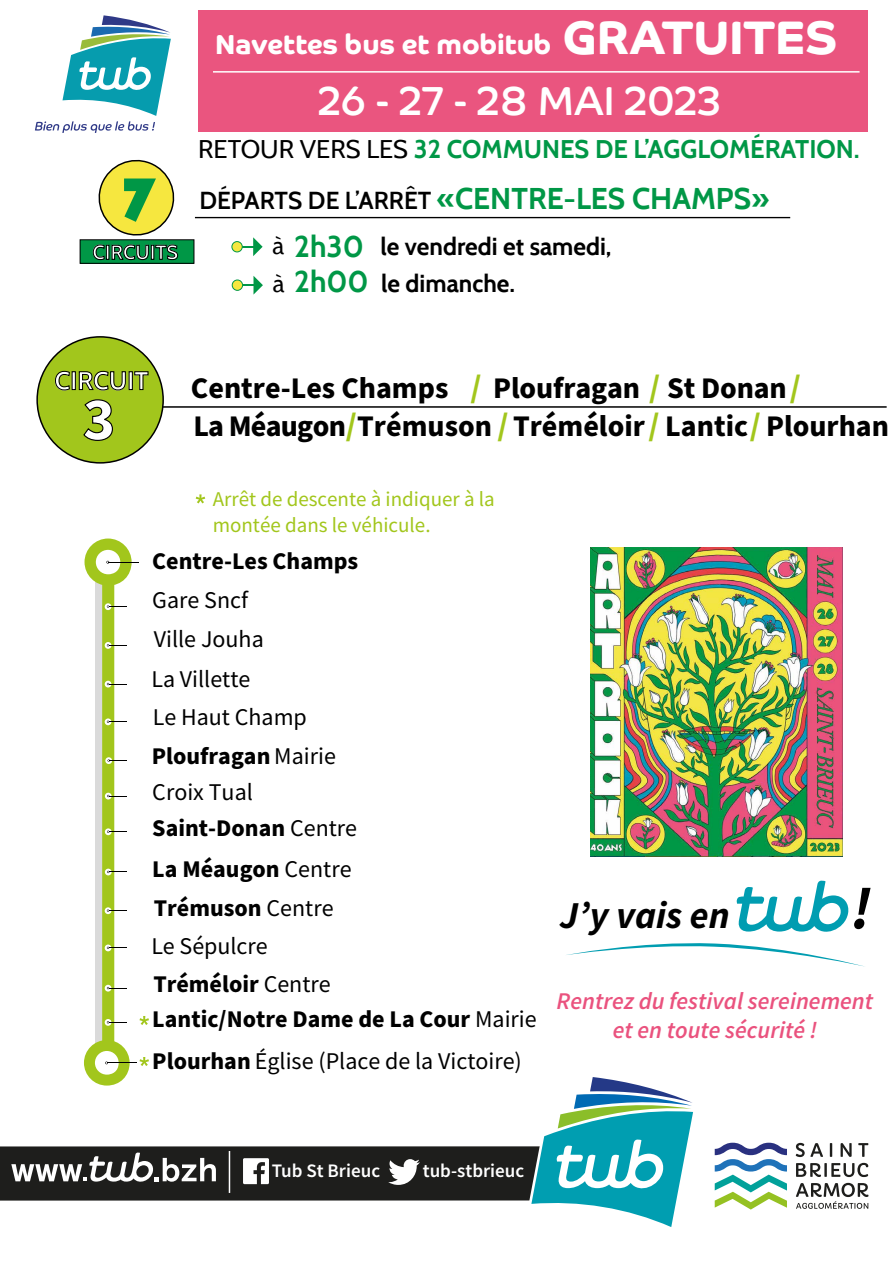
<style>
.page{position:relative;width:893px;height:1263px;background:#fff}
.page>*{position:absolute;margin:0;border:0;box-sizing:border-box;transform-origin:0 0}
.t1{font:700 61.5px "Source Sans Pro";color:#fff}
.t2{font:italic 700 60.6px "Source Sans Pro";color:#000}
.t3{font:40.65px "Co Headline";color:#fff}
.t4{font:italic 700 37.95px "Source Sans Pro";color:#000}
.t5{font:700 33px "Source Sans Pro";color:#a2c61c}
.t6{font:700 30px/37.5px "Source Sans Pro";color:#000}
.t7{font:700 29.85px "Cabin";color:#009746}
.t8{font:700 27.6px "Co Headline";color:#fff}
.t9{font:700 25.5px "Cabin";color:#009746}
.t10{font:700 25.5px "Cabin";color:#fff}
.t11{font:700 24.45px/36.3px "Cabin";color:#000}
.t12{font:24.45px "Cabin";color:#000}
.t13{font:700 24px/38.8px "Source Sans Pro";color:#000}
.t14{font:24px/39.3px "Source Sans Pro";color:#000}
.t15{font:italic 600 24px/28.8px "Source Sans Pro";color:#ea527e;text-align:center}
.t16{font:21px/25.2px "Source Sans Pro";color:#a2c61c}
.t17{font:700 20.1px "Cabin";color:#fff}
.t18{font:600 19.05px "Source Sans Pro";color:#fff}
.s1{font-size:47.1px}
.s2{font-weight:400;color:#000}
.s3{font-weight:600;font-size:24.45px;color:#000}
.s4{font-size:33px;color:#a2c61c}
.s5{font-weight:400}
.s6{font-weight:700}
</style>
<div class="page">
<svg style="left:566px;top:880px;width:299px;height:87px"></svg>
<svg style="left:796px;top:1143px;width:27px;height:14px"></svg>
<svg style="left:830px;top:1143px;width:2px;height:14px"></svg>
<svg style="left:840px;top:1143px;width:12px;height:14px"></svg>
<svg style="left:858px;top:1143px;width:10px;height:14px"></svg>
<svg style="left:796px;top:1183px;width:72px;height:26px"></svg>
<svg style="left:796px;top:1163px;width:72px;height:14px"></svg>
<svg style="left:715px;top:1143px;width:72px;height:66px"></svg>
<div style="left:0;top:1146px;width:560px;height:54px;background:#1e1e1c"></div>
<svg style="left:11px;top:1152px;width:205px;height:30px"></svg>
<svg style="left:528px;top:1077px;width:165px;height:150px"></svg>
<svg style="left:388px;top:1159px;width:32px;height:26px"></svg>
<svg style="left:243px;top:1158px;width:26px;height:26px"></svg>
<hr style="left:229px;top:1151px;width:1px;height:42px;background:#fff">
<svg style="left:35px;top:15px;width:136px;height:118px"></svg>
<img style="left:591px;top:547px;width:251px;height:309px">
<div style="left:198px;top:10px;width:669px;height:122px;background:#ea557f"></div>
<svg style="left:237px;top:237px;width:26px;height:19px"></svg>
<div style="left:232px;top:242px;width:10px;height:10px;background:#f6e73f;border-radius:50%"></div>
<div style="left:232px;top:241px;width:11px;height:11px;border:1px solid #009746;border-radius:50%"></div>
<svg style="left:237px;top:276px;width:26px;height:19px"></svg>
<div style="left:232px;top:280px;width:11px;height:10px;background:#f6e73f;border-radius:50%"></div>
<div style="left:232px;top:280px;width:11px;height:11px;border:1px solid #009746;border-radius:50%"></div>
<hr style="left:195px;top:217px;width:595px;height:1px;background:#000">
<div style="left:80px;top:240px;width:114px;height:23px;background:#009746"></div>
<div style="left:80px;top:239px;width:114px;height:25px;border:1px solid #000"></div>
<svg style="left:93px;top:159px;width:85px;height:101px"></svg>
<hr style="left:213px;top:71px;width:646px;height:2px;background:#fff">
<div style="left:95px;top:562px;width:17px;height:508px;background:#dadada"></div>
<div style="left:102px;top:582px;width:12px;height:496px;background:#a2c61c"></div>
<div style="left:105px;top:603px;width:6px;height:7px;background:#fff;border-radius:50%"></div>
<svg style="left:107px;top:605px;width:19px;height:3px"></svg>
<svg style="left:105px;top:793px;width:7px;height:6px"></svg>
<svg style="left:107px;top:795px;width:20px;height:2px"></svg>
<svg style="left:105px;top:642px;width:6px;height:7px"></svg>
<svg style="left:107px;top:644px;width:19px;height:2px"></svg>
<svg style="left:105px;top:681px;width:21px;height:6px"></svg>
<div style="left:105px;top:757px;width:7px;height:7px;background:#fff;border-radius:50%"></div>
<svg style="left:107px;top:759px;width:20px;height:3px"></svg>
<svg style="left:105px;top:828px;width:7px;height:7px"></svg>
<svg style="left:107px;top:830px;width:20px;height:3px"></svg>
<svg style="left:105px;top:869px;width:7px;height:6px"></svg>
<svg style="left:107px;top:871px;width:20px;height:2px"></svg>
<div style="left:105px;top:907px;width:6px;height:7px;background:#fff;border-radius:50%"></div>
<svg style="left:107px;top:909px;width:19px;height:3px"></svg>
<svg style="left:105px;top:944px;width:6px;height:7px"></svg>
<svg style="left:107px;top:947px;width:19px;height:2px"></svg>
<svg style="left:85px;top:538px;width:47px;height:48px"></svg>
<hr style="left:109px;top:562px;width:30px;height:1px;background:#000">
<svg style="left:84px;top:1040px;width:46px;height:45px"></svg>
<hr style="left:107px;top:1063px;width:30px;height:1px;background:#000">
<svg style="left:105px;top:985px;width:21px;height:6px"></svg>
<div style="left:105px;top:718px;width:6px;height:7px;background:#fff;border-radius:50%"></div>
<svg style="left:107px;top:720px;width:19px;height:3px"></svg>
<svg style="left:196px;top:494px;width:9px;height:9px"></svg>
<svg style="left:105px;top:1019px;width:6px;height:7px"></svg>
<svg style="left:107px;top:1021px;width:19px;height:2px"></svg>
<svg style="left:139px;top:1016px;width:10px;height:9px"></svg>
<svg style="left:139px;top:1057px;width:10px;height:9px"></svg>
<hr style="left:106px;top:406px;width:781px;height:2px;background:#000">
<div style="left:37px;top:337px;width:126px;height:126px;background:#a2c61c;border-radius:50%"></div>
<svg style="left:83px;top:399px;width:30px;height:42px"></svg>
<svg style="left:55px;top:371px;width:15px;height:20px"></svg>
<div style="left:72px;top:371px;width:4px;height:19px;border:1px solid #000"></div>
<svg style="left:79px;top:371px;width:47px;height:20px"></svg>
<div style="left:129px;top:371px;width:4px;height:19px;border:1px solid #000"></div>
<svg style="left:134px;top:371px;width:15px;height:19px"></svg>
<p class="t8" style="left:215px;top:28px;width:624px">Navettes bus et mobitub <span class="s1">GRATUITES</span></p>
<h3 class="t3" style="left:319px;top:77px;width:404px">26 - 27 - 28 MAI 2023</h3>
<p class="t17" style="left:93px;top:240px;width:87px">CIRCUITS</p>
<p class="t9" style="left:198px;top:133px;width:663px"><span class="s2">RETOUR VERS LES</span> 32 COMMUNES DE L’AGGLOMÉRATION.</p>
<p class="t7" style="left:199px;top:180px;width:571px"><span class="s3">DÉPARTS DE L’ARRÊT</span> «CENTRE-LES CHAMPS»</p>
<p class="t12" style="left:272px;top:230px;width:13px">à</p>
<p class="t11" style="left:381px;top:228px;width:232px">le vendredi et samedi, le dimanche.</p>
<p class="t7" style="left:294px;top:228px;width:71px">2h30</p>
<p class="t7" style="left:294px;top:264px;width:76px">2h00</p>
<p class="t12" style="left:273px;top:269px;width:13px">à</p>
<p class="t10" style="left:55px;top:365px;width:95px">CIRCUIT</p>
<h1 class="t1" style="left:83px;top:377px;width:34px">3</h1>
<p class="t6" style="left:191px;top:370px;width:700px">Centre-Les Champs <span class="s4">/</span> Ploufragan <span class="s4">/</span> St Donan <span class="s4">/<br></span>La Méaugon Trémuson Tréméloir <span class="s4">/</span> Lantic<span class="s4">/</span> Plourhan</p>
<h3 class="t5" style="left:497px;top:403px;width:13px">/</h3>
<h3 class="t5" style="left:346px;top:403px;width:13px">/</h3>
<p class="t16" style="left:213px;top:487px;width:284px">Arrêt de descente à indiquer à la montée dans le véhicule.</p>
<p class="t13" style="left:152px;top:542px;width:207px">Centre-Les Champs</p>
<p class="t14" style="left:152px;top:580px;width:113px">Gare Sncf<br>Ville Jouha</p>
<p class="t14" style="left:151px;top:659px;width:101px">La Villette</p>
<p class="t14" style="left:153px;top:697px;width:156px">Le Haut Champ</p>
<p class="t13" style="left:152px;top:737px;width:186px">Ploufragan <span class="s5">Mairie</span></p>
<p class="t14" style="left:152px;top:772px;width:102px">Croix Tual</p>
<p class="t13" style="left:151px;top:809px;width:207px">Saint-Donan <span class="s5">Centre<br></span>La Méaugon <span class="s5">Centre<br></span>Trémuson <span class="s5">Centre<br>Le Sépulcre<br></span>Tréméloir <span class="s5">Centre</span></p>
<p class="t13" style="left:152px;top:1000px;width:386px">Lantic/Notre Dame de La Cour <span class="s5">Mairie</span></p>
<p class="t14" style="left:152px;top:1041px;width:371px"><span class="s6">Plourhan</span> Église (Place de la Victoire)</p>
<h3 class="t4" style="left:560px;top:890px;width:171px">J’y vais en</h3>
<h2 class="t2" style="left:851px;top:867px;width:22px">!</h2>
<p class="t15" style="left:557px;top:986px;width:318px">Rentrez du festival sereinement et en toute sécurité !</p>
<p class="t18" style="left:272px;top:1158px;width:110px">Tub St Brieuc</p>
<p class="t18" style="left:423px;top:1158px;width:103px">tub-stbrieuc</p>
</div>
